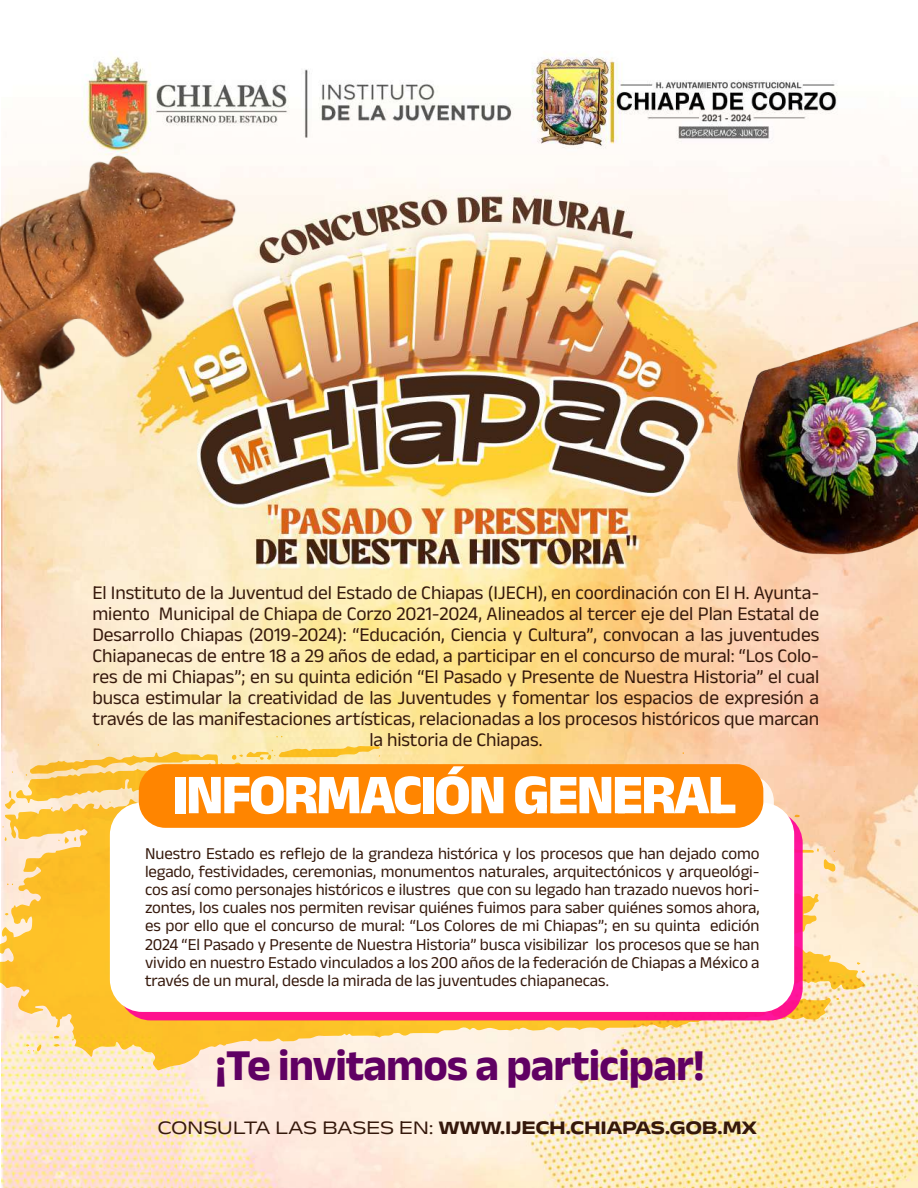
<style>
.page{position:relative;width:918px;height:1188px;background:#fff}
.page>*{position:absolute;margin:0;border:0;box-sizing:border-box;transform-origin:0 0}
.t1{font:800 56.7px "Anek Latin";letter-spacing:-.04em;color:#fff}
.t2{font:700 44.85px "Anek Latin";letter-spacing:-.02em;color:#600063}
.t3{font:19.5px/21px "Anek Latin";letter-spacing:-.005em;color:#35180b;text-align:center}
.t4{font:700 19.5px "Anek Latin Expanded";letter-spacing:-.02em;color:#35180b}
.t5{font:16.8px/18.1px "Anek Latin";letter-spacing:-.005em;color:#35180b;text-align:justify}
.s1{font-weight:400}
</style>
<div class="page">
<img style="left:2px;top:53px;width:916px;height:1135px">
<svg style="left:0;top:764px;width:865px;height:306px;background:#fcd88e"></svg>
<svg style="left:824px;top:859px;width:12px;height:13px"></svg>
<svg style="left:54px;top:1036px;width:6px;height:11px"></svg>
<svg style="left:794px;top:815px;width:6px;height:2px"></svg>
<svg style="left:857px;top:962px;width:8px;height:11px"></svg>
<svg style="left:4px;top:744px;width:376px;height:66px;background:#fad88c"></svg>
<svg style="left:58px;top:837px;width:18px;height:7px"></svg>
<svg style="left:7px;top:883px;width:6px;height:2px"></svg>
<svg style="left:26px;top:1044px;width:15px;height:7px"></svg>
<svg style="left:276px;top:736px;width:7px;height:2px"></svg>
<img style="left:712px;top:311px;width:206px;height:268px">
<img style="left:0;top:114px;width:284px;height:332px">
<svg style="left:118px;top:811px;width:685px;height:209px;background:#fd148f"></svg>
<div style="left:110px;top:803px;width:684px;height:209px;background:#fff;border-radius:32px"></div>
<div style="left:149px;top:775px;width:625px;height:63px;background:#fff;border-radius:27px"></div>
<div style="left:139px;top:764px;width:624px;height:64px;background:#ff8500;border-radius:27px"></div>
<p class="t3" style="left:92px;top:581px;width:728px">El Instituto de la Juventud del Estado de Chiapas (IJECH), en coordinación con El H. Ayunta&shy;miento Municipal de Chiapa de Corzo 2021-2024, Alineados al tercer eje del Plan Estatal de Desarrollo Chiapas (2019-2024): “Educación, Ciencia y Cultura”, convocan a las juventudes Chiapanecas de entre 18 a 29 años de edad, a participar en el concurso de mural: “Los Colo&shy;res de mi Chiapas”; en su quinta edición “El Pasado y Presente de Nuestra Historia” el cual busca estimular la creatividad de las Juventudes y fomentar los espacios de expresión a través de las manifestaciones artísticas, relacionadas a los procesos históricos que marcan la historia de Chiapas.</p>
<h1 class="t1" style="left:172px;top:756px;width:566px">INFORMACIÓN GENERAL</h1>
<p class="t5" style="left:145px;top:843px;width:616px">Nuestro Estado es reflejo de la grandeza histórica y los procesos que han dejado como legado, festividades, ceremonias, monumentos naturales, arquitectónicos y arqueológi&shy;cos así como personajes históricos e ilustres que con su legado han trazado nuevos hori&shy;zontes, los cuales nos permiten revisar quiénes fuimos para saber quiénes somos ahora, es por ello que el concurso de mural: “Los Colores de mi Chiapas”; en su quinta edición 2024 “El Pasado y Presente de Nuestra Historia” busca visibilizar los procesos que se han vivido en nuestro Estado vinculados a los 200 años de la federación de Chiapas a México a través de un mural, desde la mirada de las juventudes chiapanecas.</p>
<h2 class="t2" style="left:215px;top:1035px;width:491px">¡Te invitamos a participar!</h2>
<p class="t4" style="left:157px;top:1114px;width:601px"><span class="s1">CONSULTA LAS BASES EN:</span> WWW.IJECH.CHIAPAS.GOB.MX</p>
</div>
